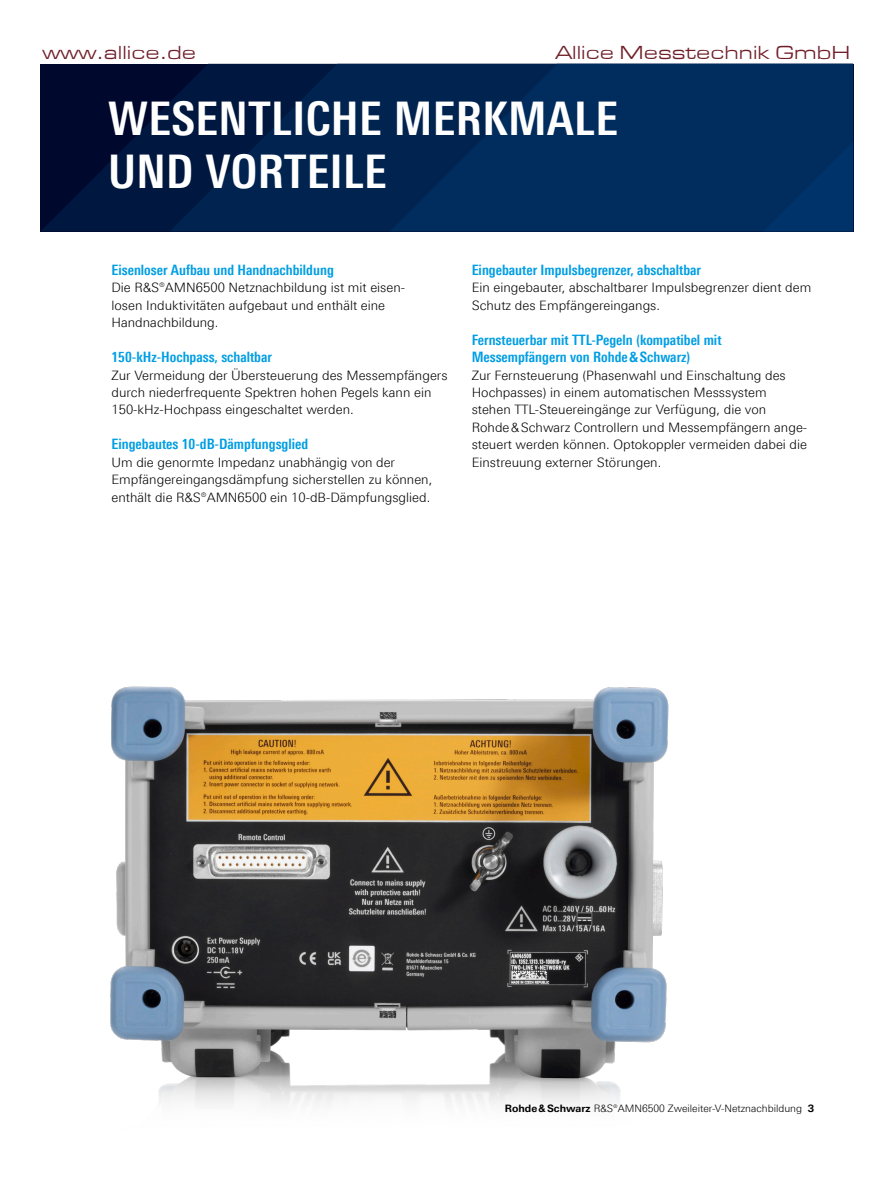
<style>
.page{position:relative;width:893px;height:1191px;background:#fff}
.page>*{position:absolute;margin:0;border:0;box-sizing:border-box;transform-origin:0 0}
.Seiten_Headline_34Pt{font:700 46.5px/52.3px "Linotype Univers 620 Cn";letter-spacing:.01em;color:#fff}
.t1{font:19.5px "Eurostile Extended Roman DTC";color:#701f29}
.Absatzfett_cyan{font:700 14.4px/17.4px "Linotype Univers 620 Cn";color:#009ee3}
.Haupttext_ohne_Absta{font:300 13.05px/17.4px "Linotype Univers 330";color:#000}
.t2{font:300 10.2px "Linotype Univers 330";color:#000}
.s1{font-family:"Linotype Univers 630";font-weight:700}
</style>
<div class="page">
<svg style="left:40px;top:64px;width:130px;height:167px;background:#000d33"></svg>
<svg style="left:170px;top:64px;width:220px;height:167px;background:#001e48"></svg>
<svg style="left:390px;top:64px;width:463px;height:167px;background:#002a5a"></svg>
<svg style="left:763px;top:141px;width:90px;height:90px;background:#002f63"></svg>
<img style="left:110px;top:686px;width:559px;height:420px">
<h2 class="t1" style="left:43px;top:43px;width:155px">www.allice.de</h2>
<h2 class="t1" style="left:555px;top:43px;width:296px">Allice Messtechnik GmbH</h2>
<p class="Seiten_Headline_34Pt" style="left:108px;top:92px;width:511px">WESENTLICHE MERKMALE<br>UND VORTEILE</p>
<p class="Absatzfett_cyan" style="left:112px;top:261px;width:224px">Eisenloser Aufbau und Handnachbildung</p>
<p class="Haupttext_ohne_Absta" style="left:112px;top:279px;width:295px">Die R&amp;S®AMN6500 Netznachbildung ist mit eisen&shy;losen Induktivitäten aufgebaut und enthält eine<br>Handnachbildung.</p>
<p class="Absatzfett_cyan" style="left:112px;top:348px;width:162px">150-kHz-Hochpass, schaltbar</p>
<p class="Haupttext_ohne_Absta" style="left:112px;top:366px;width:338px">Zur Vermeidung der Übersteuerung des Messempfängers durch niederfrequente Spektren hohen Pegels kann ein<br>150-kHz-Hochpass eingeschaltet werden.</p>
<p class="Absatzfett_cyan" style="left:112px;top:435px;width:198px">Eingebautes 10-dB-Dämpfungsglied</p>
<p class="Haupttext_ohne_Absta" style="left:112px;top:453px;width:322px">Um die genormte Impedanz unabhängig von der<br>Empfängereingangsdämpfung sicherstellen zu können, enthält die R&amp;S®AMN6500 ein 10-dB-Dämpfungsglied.</p>
<p class="Absatzfett_cyan" style="left:472px;top:261px;width:231px">Eingebauter Impulsbegrenzer, abschaltbar</p>
<p class="Haupttext_ohne_Absta" style="left:472px;top:279px;width:341px">Ein eingebauter, abschaltbarer Impulsbegrenzer dient dem<br>Schutz des Empfängereingangs.</p>
<p class="Absatzfett_cyan" style="left:472px;top:331px;width:251px">Fernsteuerbar mit TTL-Pegeln (kompatibel mit<br>Messempfängern von Rohde&amp;Schwarz)</p>
<p class="Haupttext_ohne_Absta" style="left:472px;top:366px;width:337px">Zur Fernsteuerung (Phasenwahl und Einschaltung des Hochpasses) in einem automatischen Messsystem stehen TTL-Steuereingänge zur Verfügung, die von Rohde&amp;Schwarz Controllern und Messempfängern ange&shy;steuert werden können. Optokoppler vermeiden dabei die Einstreuung externer Störungen.</p>
<p class="t2" style="left:505px;top:1102px;width:311px"><span class="s1">Rohde&amp;Schwarz</span> R&amp;S®AMN6500 Zweileiter-V-Netznachbildung <span class="s1">3</span></p>
</div>
